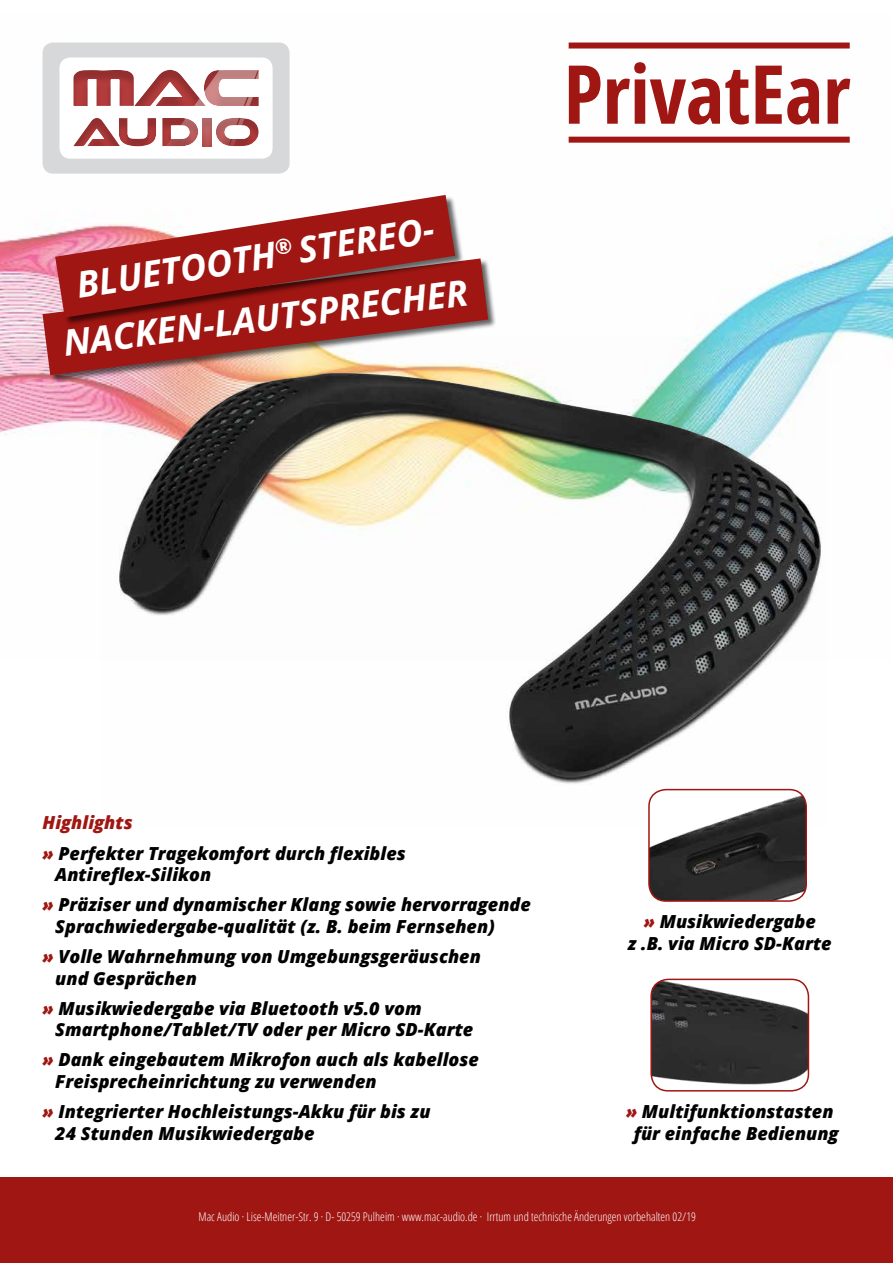
<style>
.page{position:relative;width:893px;height:1263px;background:#fff}
.page>*{position:absolute;margin:0;border:0;box-sizing:border-box;transform-origin:0 0}
.t1{font:700 condensed 81.3px "Open Sans";color:#9f1612}
.t2{font:italic 700 36px "Open Sans";color:#fff}
.t3{font:italic 800 18px/30.2px "Open Sans";color:#000}
.t4{font:300 condensed 12px "Open Sans";color:#fff}
.s1{color:#9f1612}
</style>
<div class="page">
<img style="left:0;top:42px;width:893px;height:393px">
<div style="left:43px;top:43px;width:246px;height:131px;background:#d7d8d9;border-radius:11px"></div>
<div style="left:59px;top:58px;width:214px;height:101px;background:#fff;border-radius:11px"></div>
<svg style="left:44px;top:47px;width:244px;height:103px"></svg>
<svg style="left:159px;top:59px;width:109px;height:91px"></svg>
<div style="left:0;top:1178px;width:893px;height:85px;background:#9f1612"></div>
<img style="left:103px;top:337px;width:722px;height:465px">
<img style="left:118px;top:373px;width:704px;height:404px">
<img style="left:649px;top:790px;width:157px;height:111px">
<div style="left:648px;top:789px;width:159px;height:113px;border:2px solid #9f1612;border-radius:17px"></div>
<img style="left:651px;top:979px;width:157px;height:112px">
<div style="left:650px;top:979px;width:159px;height:112px;border:2px solid #9f1612;border-radius:17px"></div>
<div style="left:569px;top:43px;width:281px;height:6px;background:#9f1612"></div>
<div style="left:569px;top:137px;width:281px;height:6px;background:#9f1612"></div>
<div style="left:43px;top:259px;width:454px;height:125px;background:#000;opacity:.6"></div>
<img style="left:43px;top:258px;width:445px;height:117px">
<div style="left:56px;top:195px;width:408px;height:131px;background:#000;opacity:.6"></div>
<svg style="left:55px;top:195px;width:400px;height:123px;fill:#9f1612"></svg>
<h2 class="t2" style="left:73px;top:260px;width:363px;rotate:-9deg">BLUETOOTH<sup>®</sup> STEREO-</h2>
<h2 class="t2" style="left:60px;top:317px;width:409px;rotate:-7deg">NACKEN-LAUTSPRECHER</h2>
<h1 class="t1" style="left:564px;top:37px;width:288px">PrivatEar</h1>
<p class="t3" style="left:43px;top:807px;width:365px"><span class="s1">Highlights<br>»</span> Perfekter Tragekomfort durch flexibles</p>
<p class="t3" style="left:43px;top:859px;width:490px;text-indent:13px">Antireflex-Silikon<br><span class="s1">»</span> Präziser und dynamischer Klang sowie hervorragende</p>
<p class="t3" style="left:43px;top:910px;width:454px;text-indent:13px">Sprachwiedergabe-qualität (z. B. beim Fernsehen) <span class="s1">»</span> Volle Wahrnehmung von Umgebungsgeräuschen</p>
<p class="t3" style="left:43px;top:962px;width:381px;text-indent:13px">und Gesprächen<br><span class="s1">»</span> Musikwiedergabe via Bluetooth v5.0 vom</p>
<p class="t3" style="left:43px;top:1014px;width:438px;text-align:center">Smartphone/Tablet/TV oder per Micro SD-Karte<br><span class="s1">»</span> Dank eingebautem Mikrofon auch als kabellose</p>
<p class="t3" style="left:43px;top:1065px;width:390px;text-indent:13px">Freisprecheinrichtung zu verwenden<br><span class="s1">»</span> Integrierter Hochleistungs-Akku für bis zu</p>
<p class="t3" style="left:55px;top:1117px;width:261px">24 Stunden Musikwiedergabe</p>
<p class="t3" style="left:628px;top:910px;width:205px;line-height:21.6px;text-align:center"><span class="s1">»</span> Musikwiedergabe<br>z .B. via Micro SD-Karte</p>
<p class="t3" style="left:626px;top:1100px;width:214px;line-height:21.6px;text-align:center"><span class="s1">»</span> Multifunktionstasten für einfache Bedienung</p>
<p class="t4" style="left:199px;top:1208px;width:499px">Mac Audio · Lise-Meitner-Str. 9 · D- 50259 Pulheim · www.mac-audio.de · Irrtum und technische Änderungen vorbehalten 02/19</p>
</div>
